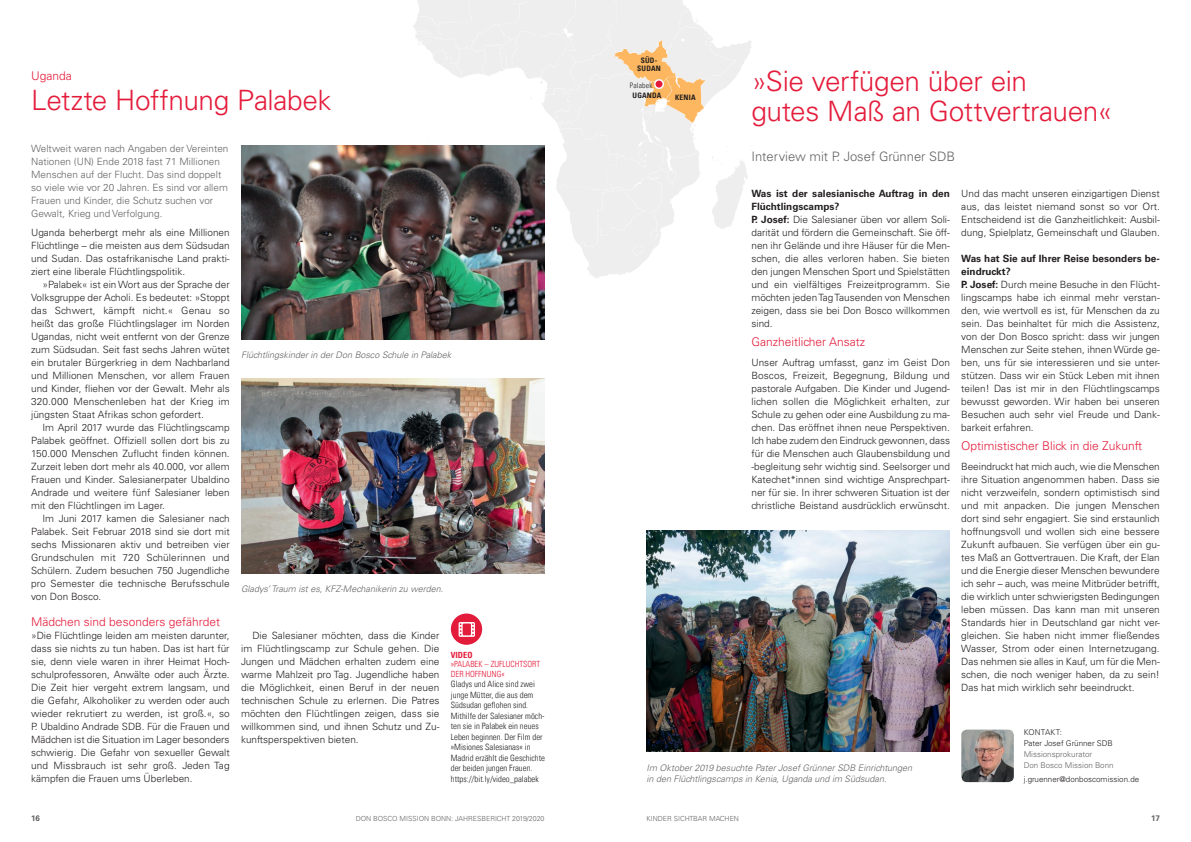
<style>
.page{position:relative;width:1191px;height:842px;background:#fff}
.page>*{position:absolute;margin:0;border:0;box-sizing:border-box;transform-origin:0 0}
._101_Titel_1{font:300 28px/30px "Univers LT Std";letter-spacing:-.015em;color:#e41c3b}
.t1{font:300 13px "Univers LT Std";color:#636366}
._120_H1{font:300 12px "Univers LT Std";color:#e41c3b}
._99_H_Land{font:300 12px "Univers LT Std";color:#e41c3b}
._201_Standard_O{font:300 10px/13px "Univers LT Std";color:#231f20;text-align:justify}
._200_Standard{font:300 10px/13px "Univers LT Std";color:#231f20;text-align:justify}
._104_Anleser{font:300 10px/13px "Univers LT Std";color:#636366}
.t2{font:italic 300 9px/11px "Univers LT Std";color:#636366}
.t3{font:8.7px/10.5px "Univers Com 47 Light Cond";color:#231f20}
.t4{font:8.5px/9.5px "Univers Com 47 Light Cond";color:#e41c3b}
.t5{font:8.5px "Univers Com 67 Bold Cond";color:#e41c3b}
.t6{font:300 8px/11px "Univers LT Std";color:#231f20}
.t7{font:300 8px/11px "Univers LT Std";color:#636366}
.t8{font:700 8px "Univers LT Std";color:#636366}
.t9{font:7.5px/7.5px "Univers Com 67 Bold Cond";letter-spacing:.025em;color:#231f20;text-align:center}
.t10{font:7.5px "Univers Com 47 Light Cond";letter-spacing:.025em;color:#231f20}
.t11{font:300 7px "Univers LT Std";color:#636366}
.s1{font-weight:700}
</style>
<div class="page">
<svg style="left:413px;top:0;width:339px;height:279px"></svg>
<div style="left:655px;top:80px;width:8px;height:8px;background:#e41c3b;border-radius:50%"></div>
<div style="left:654px;top:79px;width:10px;height:10px;border:2px solid #fff;border-radius:50%"></div>
<img style="left:646px;top:530px;width:304px;height:221px">
<svg style="left:451px;top:613px;width:31px;height:32px"></svg>
<img style="left:961px;top:730px;width:52px;height:52px">
<img style="left:241px;top:145px;width:303px;height:195px">
<img style="left:241px;top:379px;width:303px;height:195px">
<p class="_99_H_Land" style="left:31px;top:68px;width:42px">Uganda</p>
<p class="_101_Titel_1" style="left:31px;top:85px;width:302px">Letzte Hoffnung Palabek</p>
<p class="_104_Anleser" style="left:31px;top:142px;width:199px">Weltweit waren nach Angaben der Vereinten Nationen (UN) Ende 2018 fast 71 Millionen Menschen auf der Flucht. Das sind doppelt so viele wie vor 20 Jahren. Es sind vor allem Frauen und Kinder, die Schutz suchen vor Gewalt, Krieg und Verfolgung.</p>
<p class="_201_Standard_O" style="left:31px;top:226px;width:200px">Uganda beherbergt mehr als eine Millionen Flüchtlinge – die meisten aus dem Südsudan und Sudan. Das ostafrikanische Land prakti&shy;ziert eine liberale Flüchtlingspolitik.</p>
<p class="_200_Standard" style="left:31px;top:278px;width:200px;text-indent:11px">»Palabek« ist ein Wort aus der Sprache der Volksgruppe der Acholi. Es bedeutet: »Stoppt das Schwert, kämpft nicht.« Genau so heißt das große Flüchtlingslager im Norden Ugandas, nicht weit entfernt von der Grenze zum Südsudan. Seit fast sechs Jahren wütet ein brutaler Bürgerkrieg in dem Nachbarland und Millionen Menschen, vor allem Frauen und Kinder, fliehen vor der Gewalt. Mehr als 320.000 Menschenleben hat der Krieg im jüngsten Staat Afrikas schon gefordert.</p>
<p class="_200_Standard" style="left:31px;top:421px;width:200px;text-indent:11px">Im April 2017 wurde das Flüchtlingscamp Palabek geöffnet. Offiziell sollen dort bis zu 150.000 Menschen Zuflucht finden können.<br>Zurzeit leben dort mehr als 40.000, vor allem Frauen und Kinder. Salesianerpater Ubaldino Andrade und weitere fünf Salesianer leben mit den Flüchtlingen im Lager.</p>
<p class="_200_Standard" style="left:31px;top:512px;width:200px;text-indent:11px">Im Juni 2017 kamen die Salesianer nach Palabek. Seit Februar 2018 sind sie dort mit sechs Missionaren aktiv und betreiben vier Grundschulen mit 720 Schülerinnen und Schülern. Zudem besuchen 750 Jugendliche pro Semester die technische Berufsschule von Don Bosco.</p>
<p class="_120_H1" style="left:31px;top:614px;width:190px">Mädchen sind besonders gefährdet</p>
<p class="_201_Standard_O" style="left:31px;top:629px;width:200px">»Die Flüchtlinge leiden am meisten darunter, dass sie nichts zu tun haben. Das ist hart für sie, denn viele waren in ihrer Heimat Hoch&shy;schulprofessoren, Anwälte oder auch Ärzte.<br>Die Zeit hier vergeht extrem langsam, und die Gefahr, Alkoholiker zu werden oder auch wieder rekrutiert zu werden, ist groß.«, so P. Ubaldino Andrade SDB. Für die Frauen und Mädchen ist die Situation im Lager besonders schwierig. Die Gefahr von sexueller Gewalt und Missbrauch ist sehr groß. Jeden Tag kämpfen die Frauen ums Überleben.</p>
<p class="_200_Standard" style="left:241px;top:629px;width:200px;text-indent:11px">Die Salesianer möchten, dass die Kinder im Flüchtlingscamp zur Schule gehen. Die Jungen und Mädchen erhalten zudem eine warme Mahlzeit pro Tag. Jugendliche haben die Möglichkeit, einen Beruf in der neuen technischen Schule zu erlernen. Die Patres möchten den Flüchtlingen zeigen, dass sie willkommen sind, und ihnen Schutz und Zu&shy;kunftsperspektiven bieten.</p>
<p class="t2" style="left:241px;top:349px;width:212px">Flüchtlingskinder in der Don Bosco Schule in Palabek</p>
<p class="t2" style="left:241px;top:583px;width:204px">Gladys’ Traum ist es, KFZ-Mechanikerin zu werden.</p>
<p class="t5" style="left:451px;top:649px;width:23px">VIDEO</p>
<p class="t4" style="left:451px;top:659px;width:91px">»PALABEK – ZUFLUCHTSORT<br>DER HOFFNUNG«</p>
<p class="t3" style="left:451px;top:679px;width:96px">Gladys und Alice sind zwei junge Mütter, die aus dem<br>Südsudan geflohen sind.<br>Mithilfe der Salesianer möch&shy;ten sie in Palabek ein neues<br>Leben beginnen. Der Film der »Misiones Salesianas« in<br>Madrid erzählt die Geschichte der beiden jungen Frauen. https://bit.ly/video_palabek</p>
<p class="t9" style="left:637px;top:57px;width:25px">SÜD-<br>SUDAN</p>
<p class="t10" style="left:630px;top:81px;width:24px">Palabek</p>
<h1 class="_101_Titel_1" style="left:751px;top:66px;width:363px">»Sie verfügen über ein<br>gutes Maß an Gottvertrauen«</h1>
<h2 class="t1" style="left:751px;top:149px;width:205px">Interview mit P. Josef Grünner SDB</h2>
<p class="_201_Standard_O" style="left:751px;top:187px;width:200px;text-align:left"><span class="s1">Was ist der salesianische Auftrag in den Flüchtlingscamps?<br>P. Josef:</span> Die Salesianer üben vor allem Soli&shy;darität und fördern die Gemeinschaft. Sie öff&shy;nen ihr Gelände und ihre Häuser für die Men&shy;schen, die alles verloren haben. Sie bieten den jungen Menschen Sport und Spielstätten und ein vielfältiges Freizeitprogramm. Sie möchten jeden Tag Tausenden von Menschen zeigen, dass sie bei Don Bosco willkommen sind.</p>
<p class="_120_H1" style="left:751px;top:335px;width:115px">Ganzheitlicher Ansatz</p>
<p class="_201_Standard_O" style="left:751px;top:356px;width:200px">Unser Auftrag umfasst, ganz im Geist Don Boscos, Freizeit, Begegnung, Bildung und pastorale Aufgaben. Die Kinder und Jugend&shy;lichen sollen die Möglichkeit erhalten, zur Schule zu gehen oder eine Ausbildung zu ma&shy;chen. Das eröffnet ihnen neue Perspektiven.<br>Ich habe zudem den Eindruck gewonnen, dass für die Menschen auch Glaubensbildung und -begleitung sehr wichtig sind. Seelsorger und Katechet*innen sind wichtige Ansprechpart&shy;ner für sie. In ihrer schweren Situation ist der christliche Beistand ausdrücklich erwünscht.</p>
<p class="t9" style="left:632px;top:92px;width:30px">UGANDA</p>
<p class="t9" style="left:675px;top:93px;width:22px">KENIA</p>
<p class="_201_Standard_O" style="left:961px;top:187px;width:200px">Und das macht unseren einzigartigen Dienst aus, das leistet niemand sonst so vor Ort.<br>Entscheidend ist die Ganzheitlichkeit: Ausbil&shy;dung, Spielplatz, Gemeinschaft und Glauben.</p>
<p class="_201_Standard_O" style="left:961px;top:252px;width:200px;text-align:left"><span class="s1">Was hat Sie auf Ihrer Reise besonders be&shy;eindruckt?<br>P. Josef:</span> Durch meine Besuche in den Flücht&shy;lingscamps habe ich einmal mehr verstan&shy;den, wie wertvoll es ist, für Menschen da zu sein. Das beinhaltet für mich die Assistenz, von der Don Bosco spricht: dass wir jungen Menschen zur Seite stehen, ihnen Würde ge&shy;ben, uns für sie interessieren und sie unter&shy;stützen. Dass wir ein Stück Leben mit ihnen teilen! Das ist mir in den Flüchtlingscamps bewusst geworden. Wir haben bei unseren Besuchen auch sehr viel Freude und Dank&shy;barkeit erfahren.</p>
<p class="_120_H1" style="left:961px;top:439px;width:182px">Optimistischer Blick in die Zukunft</p>
<p class="_201_Standard_O" style="left:961px;top:460px;width:200px">Beeindruckt hat mich auch, wie die Menschen ihre Situation angenommen haben. Dass sie nicht verzweifeln, sondern optimistisch sind und mit anpacken. Die jungen Menschen dort sind sehr engagiert. Sie sind erstaunlich hoffnungsvoll und wollen sich eine bessere Zukunft aufbauen. Sie verfügen über ein gu&shy;tes Maß an Gottvertrauen. Die Kraft, der Elan und die Energie dieser Menschen bewundere ich sehr – auch, was meine Mitbrüder betrifft, die wirklich unter schwierigsten Bedingungen leben müssen. Das kann man mit unseren Standards hier in Deutschland gar nicht ver&shy;gleichen. Sie haben nicht immer fließendes Wasser, Strom oder einen Internetzugang.<br>Das nehmen sie alles in Kauf, um für die Men&shy;schen, die noch weniger haben, da zu sein!<br>Das hat mich wirklich sehr beeindruckt.</p>
<p class="t6" style="left:1023px;top:727px;width:91px">KONTAKT:<br>Pater Josef Grünner SDB</p>
<p class="t7" style="left:1023px;top:749px;width:91px">Missionsprokurator<br>Don Bosco Mission Bonn</p>
<p class="t6" style="left:1023px;top:774px;width:117px">j.gruenner@donboscomission.de</p>
<p class="t2" style="left:646px;top:762px;width:267px">Im Oktober 2019 besuchte Pater Josef Grünner SDB Einrichtungen in den Flüchtlingscamps in Kenia, Uganda und im Südsudan.</p>
<p class="t8" style="left:31px;top:813px;width:10px">16</p>
<p class="t11" style="left:356px;top:814px;width:190px">DON BOSCO MISSION BONN: JAHRESBERICHT 2019/2020</p>
<p class="t11" style="left:646px;top:814px;width:94px">KINDER SICHTBAR MACHEN</p>
<p class="t8" style="left:1151px;top:813px;width:10px">17</p>
</div>
